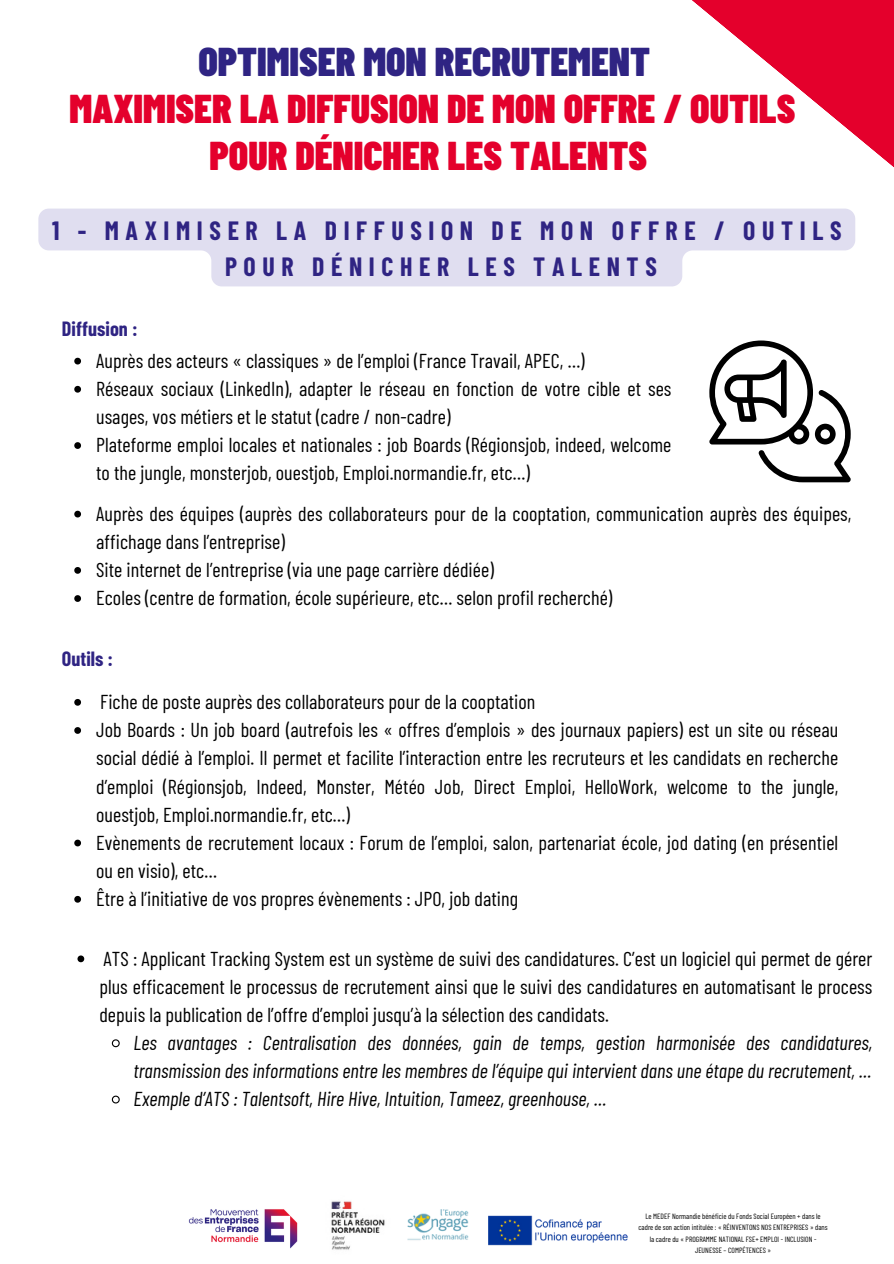
<style>
.page{position:relative;width:894px;height:1264px;background:#fff}
.page>*{position:absolute;margin:0;border:0;box-sizing:border-box;transform-origin:0 0}
.t1{font:900 40.2px/47.2px "Barlow Condensed";color:#e4002c;text-align:center}
.t2{font:700 25.8px/36px "Barlow Condensed";letter-spacing:.255em;color:#2f2483;text-align:center}
.t3{font:20.1px/28.2px "Barlow Condensed";letter-spacing:.005em;color:#000}
.t4{font:italic 20.1px/28.2px "Barlow Condensed";letter-spacing:.005em;color:#000}
.t5{font:700 20.1px "Barlow Condensed";letter-spacing:.005em;color:#2f2483}
.t6{font:7.65px/11.4px "Barlow Condensed";letter-spacing:.005em;color:#000;text-align:center}
.s1{color:#2f2483}
</style>
<div class="page">
<svg style="left:692px;top:0;width:201px;height:167px"></svg>
<img style="left:188px;top:1209px;width:110px;height:40px">
<img style="left:331px;top:1201px;width:54px;height:49px">
<img style="left:408px;top:1209px;width:60px;height:31px">
<img style="left:488px;top:1215px;width:140px;height:31px">
<svg style="left:709px;top:340px;width:142px;height:142px"></svg>
<svg style="left:38px;top:208px;width:817px;height:78px;fill:#e0def0"></svg>
<svg style="left:74px;top:699px;width:7px;height:6px"></svg>
<svg style="left:74px;top:727px;width:7px;height:6px"></svg>
<svg style="left:74px;top:839px;width:7px;height:7px"></svg>
<svg style="left:74px;top:895px;width:7px;height:7px"></svg>
<svg style="left:74px;top:358px;width:7px;height:6px"></svg>
<svg style="left:74px;top:386px;width:7px;height:6px"></svg>
<svg style="left:74px;top:442px;width:7px;height:7px"></svg>
<svg style="left:77px;top:955px;width:7px;height:7px"></svg>
<svg style="left:111px;top:1039px;width:9px;height:9px"></svg>
<svg style="left:111px;top:1095px;width:9px;height:9px"></svg>
<svg style="left:74px;top:510px;width:7px;height:7px"></svg>
<svg style="left:74px;top:567px;width:7px;height:6px"></svg>
<svg style="left:74px;top:595px;width:7px;height:7px"></svg>
<p class="t1" style="left:69px;top:36px;width:727px"><span class="s1">OPTIMISER MON RECRUTEMENT<br></span>MAXIMISER LA DIFFUSION DE MON OFFRE / OUTILS<br>POUR DÉNICHER LES TALENTS</p>
<p class="t2" style="left:52px;top:211px;width:790px">1 - MAXIMISER LA DIFFUSION DE MON OFFRE / OUTILS<br>POUR DÉNICHER LES TALENTS</p>
<p class="t5" style="left:62px;top:316px;width:77px">Diffusion :</p>
<p class="t3" style="left:96px;top:346px;width:490px">Auprès des acteurs « classiques » de l’emploi (France Travail, APEC, …)</p>
<p class="t3" style="left:96px;top:374px;width:576px">Réseaux sociaux (LinkedIn), adapter le réseau en fonction de votre cible et ses usages, vos métiers et le statut (cadre / non-cadre)</p>
<p class="t3" style="left:96px;top:430px;width:576px">Plateforme emploi locales et nationales : job Boards (Régionsjob, indeed, welcome to the jungle, monsterjob, ouestjob, Emploi.normandie.fr, etc…)</p>
<p class="t3" style="left:96px;top:498px;width:756px">Auprès des équipes (auprès des collaborateurs pour de la cooptation, communication auprès des équipes, affichage dans l’entreprise)</p>
<p class="t3" style="left:96px;top:555px;width:399px">Site internet de l’entreprise (via une page carrière dédiée)</p>
<p class="t3" style="left:96px;top:583px;width:517px">Ecoles (centre de formation, école supérieure, etc… selon profil recherché)</p>
<p class="t5" style="left:62px;top:645px;width:53px">Outils :</p>
<p class="t3" style="left:100px;top:687px;width:436px">Fiche de poste auprès des collaborateurs pour de la cooptation</p>
<h3 class="t3" style="left:96px;top:715px;width:743px;text-align:justify">Job Boards : Un job board (autrefois les « offres d’emplois » des journaux papiers) est un site ou réseau social dédié à l’emploi. Il permet et facilite l’interaction entre les recruteurs et les candidats en recherche d’emploi (Régionsjob, Indeed, Monster, Météo Job, Direct Emploi, HelloWork, welcome to the jungle, ouestjob, Emploi.normandie.fr, etc…)</h3>
<p class="t3" style="left:96px;top:827px;width:743px">Evènements de recrutement locaux : Forum de l’emploi, salon, partenariat école, jod dating (en présentiel ou en visio), etc…</p>
<p class="t3" style="left:96px;top:883px;width:423px">Être à l’initiative de vos propres évènements : JPO, job dating</p>
<p class="t3" style="left:99px;top:943px;width:774px;text-align:justify">ATS : Applicant Tracking System est un système de suivi des candidatures. C’est un logiciel qui permet de gérer plus efficacement le processus de recrutement ainsi que le suivi des candidatures en automatisant le process depuis la publication de l’offre d’emploi jusqu’à la sélection des candidats.</p>
<p class="t4" style="left:133px;top:1027px;width:740px">Les avantages : Centralisation des données, gain de temps, gestion harmonisée des candidatures, transmission des informations entre les membres de l’équipe qui intervient dans une étape du recrutement, …</p>
<p class="t4" style="left:133px;top:1084px;width:474px">Exemple d’ATS : Talentsoft, Hire Hive, Intuition, Tameez, greenhouse, …</p>
<p class="t6" style="left:638px;top:1210px;width:191px">Le MEDEF Normandie bénéficie du Fonds Social Européen + dans le cadre de son action intitulée : « RÉINVENTONS NOS ENTREPRISES » dans la cadre du « PROGRAMME NATIONAL FSE+ EMPLOI - INCLUSION - JEUNESSE – COMPÉTENCES »</p>
</div>
